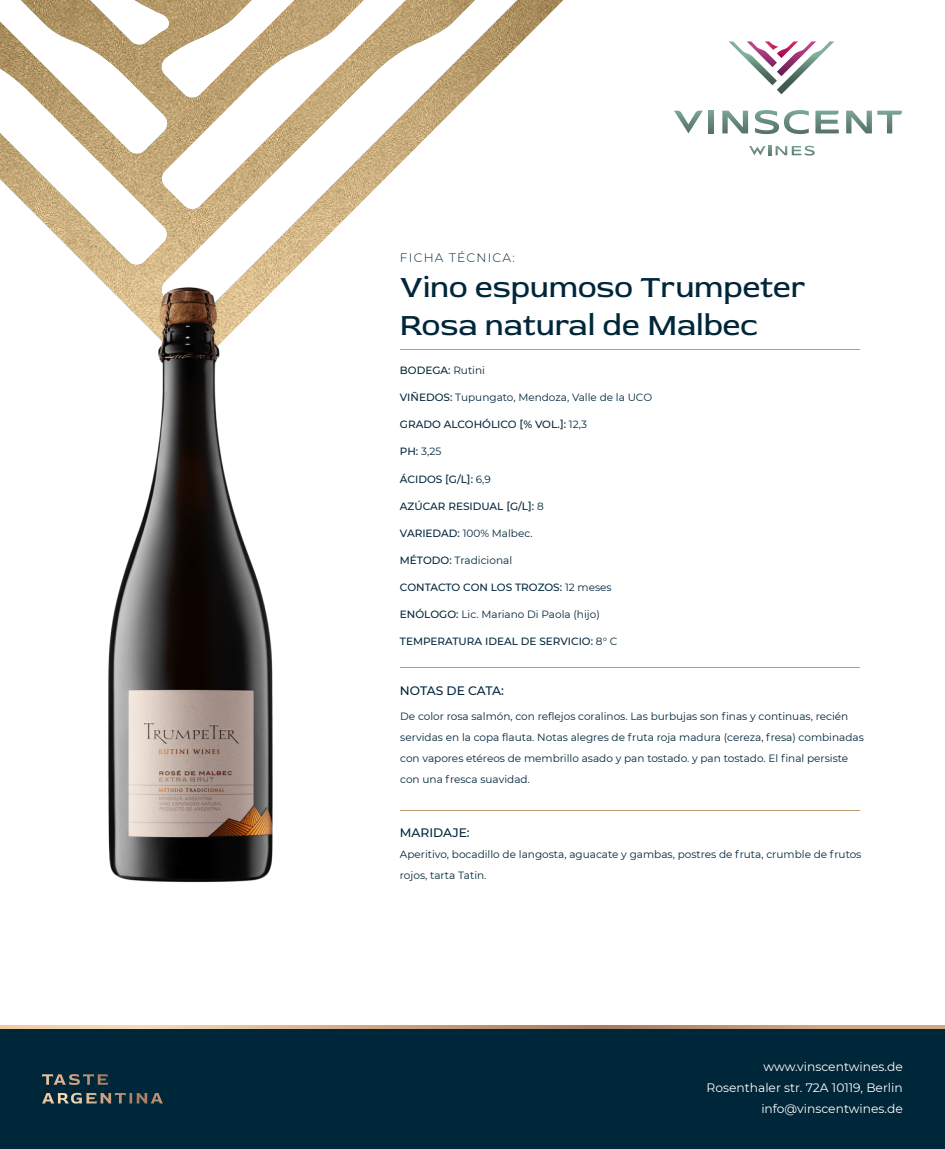
<style>
.page{position:relative;width:945px;height:1149px;background:#fff}
.page>*{position:absolute;margin:0;border:0;box-sizing:border-box;transform-origin:0 0}
.t1{font:31.5px/37.8px "Red Rose";color:#00263a}
.t2{font:12.25px/21px "Montserrat";color:#fff;text-align:right}
.t3{font:500 12.25px "Montserrat";color:#00263a}
.t4{font:300 12.25px "Montserrat";letter-spacing:.1em;color:#00263a}
.t5{font:10.5px/21px "Montserrat";color:#00263a}
.t6{font:500 10.5px "Montserrat";color:#00263a}
.s1{font-weight:400}
.s2{font-weight:500}
</style>
<div class="page">
<img style="left:0;top:0;width:564px;height:286px">
<div style="left:0;top:1029px;width:945px;height:120px;background:#002639"></div>
<svg style="left:0;top:1026px;width:945px;height:2px;background:#cfa886"></svg>
<svg style="left:708px;top:111px;width:6px;height:22px"></svg>
<svg style="left:722px;top:111px;width:26px;height:22px"></svg>
<svg style="left:815px;top:111px;width:24px;height:22px"></svg>
<svg style="left:846px;top:111px;width:56px;height:22px"></svg>
<svg style="left:755px;top:110px;width:54px;height:24px"></svg>
<svg style="left:674px;top:111px;width:29px;height:22px"></svg>
<svg style="left:749px;top:146px;width:66px;height:9px"></svg>
<svg style="left:729px;top:41px;width:105px;height:53px"></svg>
<svg style="left:42px;top:1074px;width:66px;height:11px"></svg>
<svg style="left:42px;top:1093px;width:121px;height:10px"></svg>
<hr style="left:400px;top:667px;width:460px;height:1px;background:#ba9d6d">
<hr style="left:400px;top:810px;width:460px;height:1px;background:#ba9d6d">
<hr style="left:400px;top:349px;width:460px;height:1px;background:#ba9d6d">
<img style="left:102px;top:282px;width:176px;height:601px">
<p class="t4" style="left:400px;top:249px;width:116px">FICHA TÉCNICA:</p>
<h1 class="t1" style="left:400px;top:267px;width:407px">Vino espumoso Trumpeter<br>Rosa natural de Malbec</h1>
<p class="t6" style="left:400px;top:363px;width:87px">BODEGA: <span class="s1">Rutini</span></p>
<p class="t5" style="left:400px;top:387px;width:254px"><span class="s2">VIÑEDOS:</span> Tupungato, Mendoza, Valle de la UCO</p>
<p class="t6" style="left:400px;top:417px;width:189px">GRADO ALCOHÓLICO [% VOL.]: <span class="s1">12,3</span></p>
<p class="t5" style="left:400px;top:441px;width:43px"><span class="s2">PH:</span> 3,25</p>
<p class="t6" style="left:400px;top:471px;width:93px">ÁCIDOS [G/L]: <span class="s1">6,9</span></p>
<p class="t6" style="left:400px;top:499px;width:145px">AZÚCAR RESIDUAL [G/L]: <span class="s1">8</span></p>
<p class="t5" style="left:400px;top:522px;width:134px"><span class="s2">VARIEDAD:</span> 100% Malbec.</p>
<p class="t5" style="left:400px;top:549px;width:114px"><span class="s2">MÉTODO:</span> Tradicional</p>
<p class="t6" style="left:400px;top:580px;width:213px">CONTACTO CON LOS TROZOS: <span class="s1">12 meses</span></p>
<p class="t5" style="left:400px;top:603px;width:201px"><span class="s2">ENÓLOGO:</span> Lic. Mariano Di Paola (hijo)</p>
<p class="t6" style="left:400px;top:634px;width:219px">TEMPERATURA IDEAL DE SERVICIO: <span class="s1">8° C</span></p>
<p class="t3" style="left:400px;top:682px;width:106px">NOTAS DE CATA:</p>
<p class="t5" style="left:400px;top:705px;width:465px">De color rosa salmón, con reflejos coralinos. Las burbujas son finas y continuas, recién servidas en la copa flauta. Notas alegres de fruta roja madura (cereza, fresa) combinadas con vapores etéreos de membrillo asado y pan tostado. y pan tostado. El final persiste con una fresca suavidad.</p>
<p class="t3" style="left:400px;top:824px;width:71px">MARIDAJE:</p>
<p class="t5" style="left:400px;top:843px;width:463px">Aperitivo, bocadillo de langosta, aguacate y gambas, postres de fruta, crumble de frutos rojos, tarta Tatin.</p>
<p class="t2" style="left:707px;top:1056px;width:198px">www.vinscentwines.de<br>Rosenthaler str. 72A 10119, Berlin info@vinscentwines.de</p>
</div>
